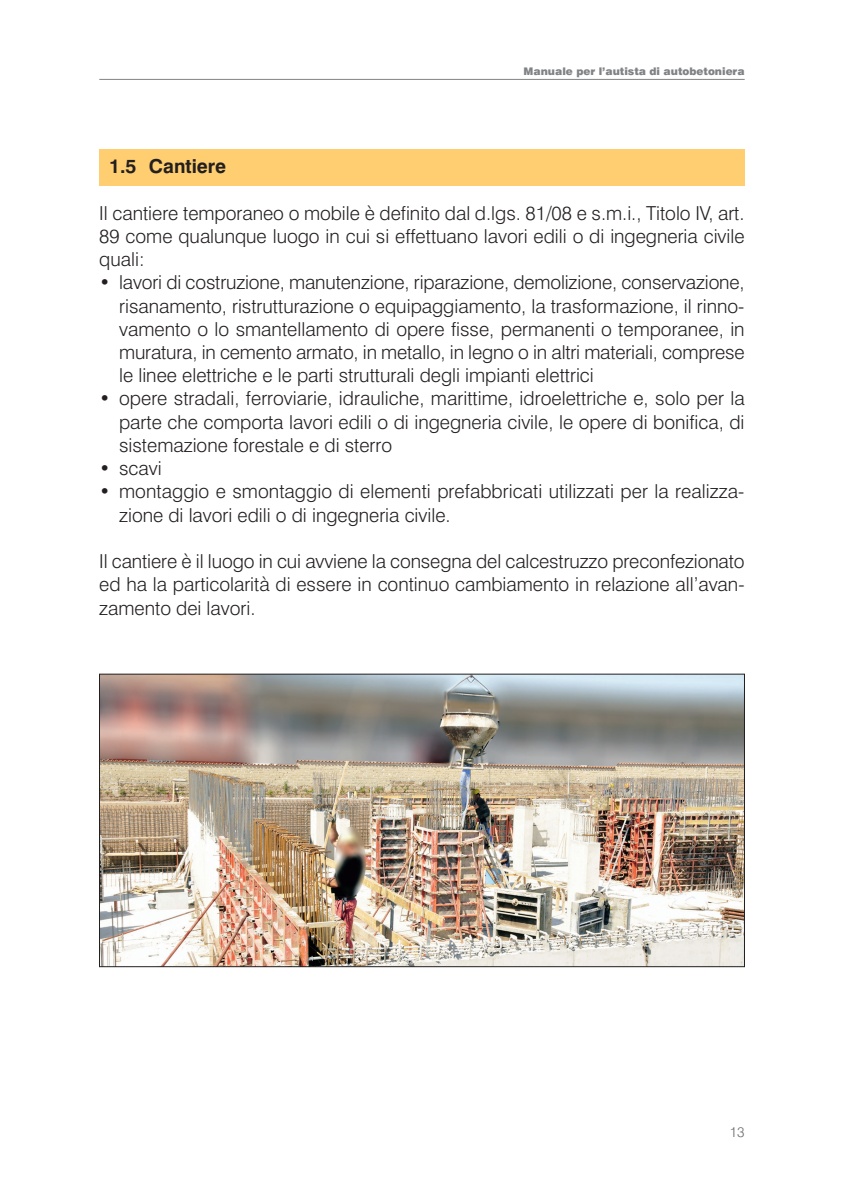
<style>
.page{position:relative;width:844px;height:1191px;background:#fff}
.page>*{position:absolute;margin:0;border:0;box-sizing:border-box;transform-origin:0 0}
.t1{font:19.25px/23.3px "Swiss 721 BTHAIAAD";color:#231f20;text-align:justify}
.t2{font:19.25px "Swiss 721 BHAIAAB";color:#231f20}
.t3{font:14px "Swiss 721 BTHAIAAD";color:#6c6d70}
.t4{font:10.5px "Swiss 721 BTHAIAAI";color:#808285}
</style>
<div class="page">
<hr style="left:99px;top:79px;width:645px;height:1px;background:#808285">
<div style="left:99px;top:149px;width:645px;height:37px;background:#fece70"></div>
<img style="left:101px;top:676px;width:641px;height:289px">
<p class="t2" style="left:109px;top:160px;width:118px">1.5 Cantiere</p>
<p class="t4" style="left:523px;top:67px;width:222px">Manuale per l’autista di autobetoniera</p>
<p class="t1" style="left:99px;top:203px;width:646px">Il cantiere temporaneo o mobile è definito dal d.lgs. 81/08 e s.m.i., Titolo IV, art.<br>89 come qualunque luogo in cui si effettuano lavori edili o di ingegneria civile quali:</p>
<p class="t1" style="left:119px;top:273px;width:627px;text-indent:-20px">• lavori di costruzione, manutenzione, riparazione, demolizione, conservazione, risanamento, ristrutturazione o equipaggiamento, la trasformazione, il rinno&shy;vamento o lo smantellamento di opere fisse, permanenti o temporanee, in muratura, in cemento armato, in metallo, in legno o in altri materiali, comprese le linee elettriche e le parti strutturali degli impianti elettrici</p>
<p class="t1" style="left:119px;top:389px;width:627px;text-indent:-20px">• opere stradali, ferroviarie, idrauliche, marittime, idroelettriche e, solo per la parte che comporta lavori edili o di ingegneria civile, le opere di bonifica, di sistemazione forestale e di sterro</p>
<p class="t1" style="left:99px;top:459px;width:64px">• scavi</p>
<p class="t1" style="left:119px;top:482px;width:626px;text-indent:-20px">• montaggio e smontaggio di elementi prefabbricati utilizzati per la realizza&shy;zione di lavori edili o di ingegneria civile.</p>
<p class="t1" style="left:99px;top:551px;width:646px">Il cantiere è il luogo in cui avviene la consegna del calcestruzzo preconfezionato ed ha la particolarità di essere in continuo cambiamento in relazione all’avan&shy;zamento dei lavori.</p>
<p class="t3" style="left:729px;top:1126px;width:16px">13</p>
</div>
